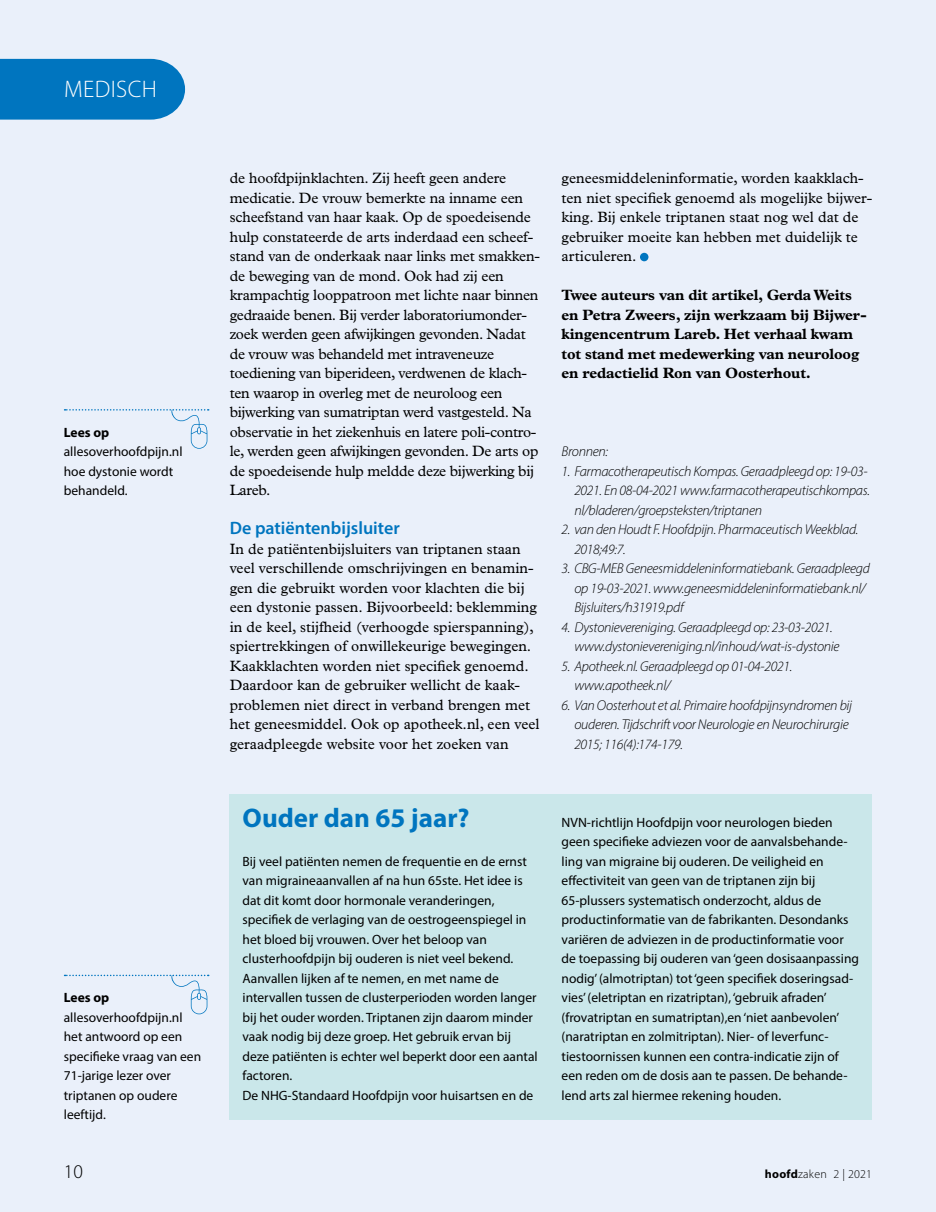
<style>
.page{position:relative;width:936px;height:1212px;background:#fff}
.page>*{position:absolute;margin:0;border:0;box-sizing:border-box;transform-origin:0 0}
.t1{font:700 27px "Myriad Pro";color:#0075bf}
.t2{font:300 24px "Myriad Pro";letter-spacing:.02em;color:#fff}
.t3{font:300 19.5px "Myriad Pro";color:#000}
.t4{font:600 18px "Myriad Pro";color:#0075bf}
.t5{font:15px/19.5px "Plantin Std";letter-spacing:-.01em;color:#000}
.t6{font:700 15px/19.5px "Plantin Std";letter-spacing:-.01em;color:#000}
.t7{font:italic 300 14.25px/19.5px "Myriad Pro";letter-spacing:-.02em;color:#000}
.t8{font:13.5px/19.5px "Myriad Pro";color:#000}
.t9{font:700 13.5px "Myriad Pro";color:#000}
.t10{font:300 12px "Myriad Pro";letter-spacing:.02em;color:#000}
.s1{font-weight:700}
</style>
<div class="page">
<div style="left:0;top:0;width:935px;height:1212px;background:#eaf0fa"></div>
<div style="left:0;top:59px;width:185px;height:61px;background:#0075bf"></div>
<div style="left:640px;top:253px;width:8px;height:8px;background:#0075bf;border-radius:50%"></div>
<svg style="left:65px;top:409px;width:144px;height:40px"></svg>
<svg style="left:65px;top:975px;width:144px;height:39px"></svg>
<div style="left:230px;top:793px;width:642px;height:326px;background:#cae7ea"></div>
<h2 class="t2" style="left:64px;top:76px;width:94px">MEDISCH</h2>
<p class="t9" style="left:64px;top:423px;width:47px">Lees op</p>
<p class="t8" style="left:64px;top:442px;width:120px">allesoverhoofdpijn.nl hoe dystonie wordt behandeld.</p>
<p class="t9" style="left:64px;top:989px;width:47px">Lees op</p>
<p class="t8" style="left:64px;top:1007px;width:139px">allesoverhoofdpijn.nl het antwoord op een specifieke vraag van een<br>71-jarige lezer over triptanen op oudere leeftijd.</p>
<p class="t5" style="left:230px;top:169px;width:312px">de hoofdpijnklachten. Zij heeft geen andere medicatie. De vrouw bemerkte na inname een scheefstand van haar kaak. Op de spoedeisende hulp constateerde de arts inderdaad een scheef&shy;stand van de onderkaak naar links met smakken&shy;de beweging van de mond. Ook had zij een krampachtig looppatroon met lichte naar binnen gedraaide benen. Bij verder laboratoriumonder&shy;zoek werden geen afwijkingen gevonden. Nadat de vrouw was behandeld met intraveneuze toediening van biperideen, verdwenen de klach&shy;ten waarop in overleg met de neuroloog een bijwerking van sumatriptan werd vastgesteld. Na observatie in het ziekenhuis en latere poli-contro&shy;le, werden geen afwijkingen gevonden. De arts op de spoedeisende hulp meldde deze bijwerking bij Lareb.</p>
<h3 class="t4" style="left:230px;top:517px;width:171px">De patiëntenbijsluiter</h3>
<p class="t5" style="left:230px;top:539px;width:311px">In de patiëntenbijsluiters van triptanen staan veel verschillende omschrijvingen en benamin&shy;gen die gebruikt worden voor klachten die bij een dystonie passen. Bijvoorbeeld: beklemming in de keel, stijfheid (verhoogde spierspanning), spiertrekkingen of onwillekeurige bewegingen.<br>Kaakklachten worden niet specifiek genoemd.<br>Daardoor kan de gebruiker wellicht de kaak&shy;problemen niet direct in verband brengen met het geneesmiddel. Ook op apotheek.nl, een veel geraadpleegde website voor het zoeken van</p>
<p class="t5" style="left:561px;top:169px;width:312px">geneesmiddeleninformatie, worden kaakklach&shy;ten niet specifiek genoemd als mogelijke bijwer&shy;king. Bij enkele triptanen staat nog wel dat de gebruiker moeite kan hebben met duidelijk te articuleren.</p>
<p class="t6" style="left:561px;top:285px;width:307px">Twee auteurs van dit artikel, Gerda Weits en Petra Zweers, zijn werkzaam bij Bijwer&shy;kingencentrum Lareb. Het verhaal kwam tot stand met medewerking van neuroloog en redactielid Ron van Oosterhout.</p>
<p class="t7" style="left:561px;top:442px;width:48px">Bronnen:</p>
<p class="t7" style="left:574px;top:461px;width:297px;text-indent:-13px">1. Farmacotherapeutisch Kompas. Geraadpleegd op: 19-03-<br>2021. En 08-04-2021 www.farmacotherapeutischkompas. nl/bladeren/groepsteksten/triptanen</p>
<p class="t7" style="left:574px;top:520px;width:285px;text-indent:-13px">2. van den Houdt F. Hoofdpijn. Pharmaceutisch Weekblad.<br>2018;49:7.</p>
<p class="t7" style="left:574px;top:559px;width:297px;text-indent:-13px">3. CBG-MEB Geneesmiddeleninformatiebank. Geraadpleegd op 19-03-2021. www.geneesmiddeleninformatiebank.nl/<br>Bijsluiters/h31919.pdf</p>
<p class="t7" style="left:574px;top:617px;width:267px;text-indent:-13px">4. Dystonievereniging. Geraadpleegd op: 23-03-2021. www.dystonievereniging.nl/inhoud/wat-is-dystonie</p>
<p class="t7" style="left:574px;top:656px;width:219px;text-indent:-13px">5. Apotheek.nl. Geraadpleegd op 01-04-2021. www.apotheek.nl/</p>
<p class="t7" style="left:574px;top:695px;width:279px;text-indent:-13px">6. Van Oosterhout et al. Primaire hoofdpijnsyndromen bij ouderen. Tijdschrift voor Neurologie en Neurochirurgie<br>2015; 116(4):174-179.</p>
<h1 class="t1" style="left:242px;top:800px;width:228px">Ouder dan 65 jaar?</h1>
<p class="t8" style="left:242px;top:851px;width:297px">Bij veel patiënten nemen de frequentie en de ernst van migraineaanvallen af na hun 65ste. Het idee is dat dit komt door hormonale veranderingen, specifiek de verlaging van de oestrogeenspiegel in het bloed bij vrouwen. Over het beloop van clusterhoofdpijn bij ouderen is niet veel bekend.<br>Aanvallen lijken af te nemen, en met name de intervallen tussen de clusterperioden worden langer bij het ouder worden. Triptanen zijn daarom minder vaak nodig bij deze groep. Het gebruik ervan bij deze patiënten is echter wel beperkt door een aantal factoren.<br>De NHG-Standaard Hoofdpijn voor huisartsen en de</p>
<p class="t8" style="left:561px;top:812px;width:299px">NVN-richtlijn Hoofdpijn voor neurologen bieden geen specifieke adviezen voor de aanvalsbehande&shy;ling van migraine bij ouderen. De veiligheid en effectiviteit van geen van de triptanen zijn bij 65-plussers systematisch onderzocht, aldus de productinformatie van de fabrikanten. Desondanks variëren de adviezen in de productinformatie voor de toepassing bij ouderen van ‘geen dosisaanpassing nodig’ (almotriptan) tot ‘geen specifiek doseringsad&shy;vies’ (eletriptan en rizatriptan), ‘gebruik afraden’ (frovatriptan en sumatriptan),en ‘niet aanbevolen’ (naratriptan en zolmitriptan). Nier- of leverfunc&shy;tiestoornissen kunnen een contra-indicatie zijn of een reden om de dosis aan te passen. De behande&shy;lend arts zal hiermee rekening houden.</p>
<h3 class="t3" style="left:64px;top:1161px;width:21px">10</h3>
<p class="t10" style="left:764px;top:1167px;width:109px"><span class="s1">hoofd</span>zaken 2 | 2021</p>
</div>
